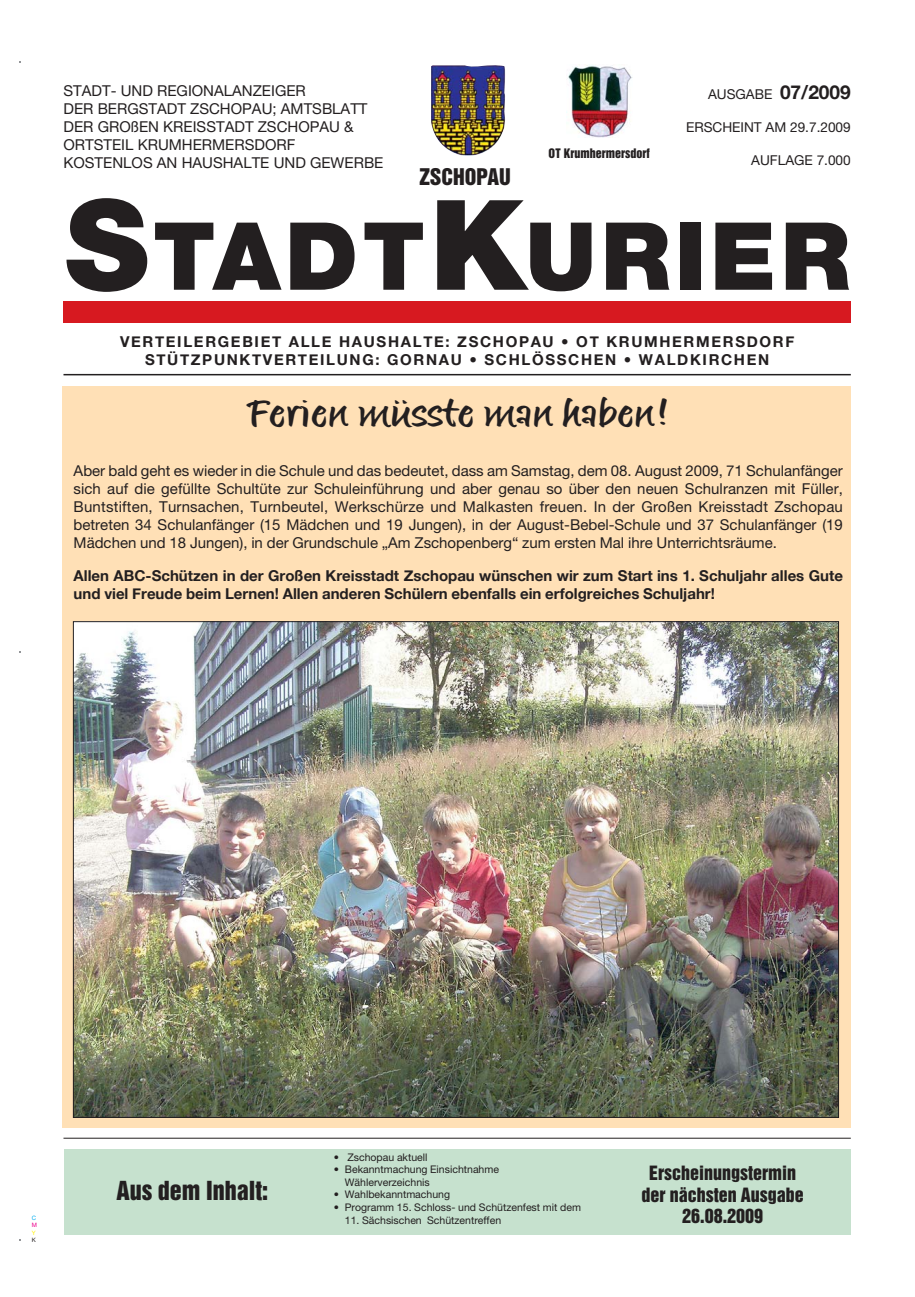
<style>
.page{position:relative;width:915px;height:1297px;background:#fff}
.page>*{position:absolute;margin:0;border:0;box-sizing:border-box;transform-origin:0 0}
.t1{font:900 93.9px "Helvetica Neue";letter-spacing:.045em;color:#231f20}
.t2{font:36px "Matthia LT";color:#231f20;scale:1.35 1}
.t3{font:24px "Helvetica Inserat";color:#231f20}
.t4{font:21px "Helvetica Inserat";color:#231f20}
.t5{font:18px/21.6px "Helvetica Inserat";color:#231f20;text-align:center}
.t6{font:15px/18px "Helvetica Neue";color:#231f20}
.t7{font:700 15px/18px "Helvetica Neue";color:#231f20}
.t8{font:700 15px/18px "Helvetica Neue";letter-spacing:.11em;color:#231f20;text-align:center}
.t9{font:13.65px "Helvetica Neue";color:#231f20}
.t10{font:12px "Helvetica Inserat";color:#231f20}
.t11{font:10.5px/12.6px "Helvetica Neue";color:#231f20}
.t12{font:6px "Helvetica Neue";color:#00adef}
.t13{font:6px "Helvetica Neue";color:#ec008c}
.t14{font:6px "Helvetica Neue";color:#fff200}
.t15{font:6px "Helvetica Neue";color:#231f20}
.s1{font-weight:700;font-size:19.05px}
.s2{font-size:125.25px}
</style>
<div class="page">
<div style="left:62px;top:386px;width:788px;height:741px;background:#ffe0b6"></div>
<div style="left:63px;top:301px;width:787px;height:22px;background:#d71920"></div>
<img style="left:431px;top:65px;width:74px;height:90px">
<img style="left:566px;top:65px;width:65px;height:72px">
<hr style="left:63px;top:374px;width:787px;height:1px;background:#231f20">
<div style="left:64px;top:1148px;width:786px;height:86px;background:#c6e1ce"></div>
<hr style="left:63px;top:1138px;width:787px;height:1px;background:#231f20">
<img style="left:75px;top:623px;width:761px;height:493px">
<p class="t9" style="left:707px;top:89px;width:144px">AUSGABE <span class="s1">07/2009</span></p>
<p class="t9" style="left:685px;top:122px;width:166px">ERSCHEINT AM 29.7.2009</p>
<p class="t9" style="left:751px;top:155px;width:101px">AUFLAGE 7.000</p>
<p class="t6" style="left:63px;top:84px;width:321px">STADT- UND REGIONALANZEIGER<br>DER BERGSTADT ZSCHOPAU; AMTSBLATT<br>DER GROßEN KREISSTADT ZSCHOPAU &amp;<br>ORTSTEIL KRUMHERMERSDORF<br>KOSTENLOS AN HAUSHALTE UND GEWERBE</p>
<h1 class="t1" style="left:65px;top:223px;width:786px"><span class="s2">S</span>TADT<span class="s2">K</span>URIER</h1>
<p class="t10" style="left:548px;top:148px;width:102px">OT Krumhermersdorf</p>
<h3 class="t4" style="left:419px;top:169px;width:93px">ZSCHOPAU</h3>
<p class="t8" style="left:120px;top:332px;width:675px">VERTEILERGEBIET ALLE HAUSHALTE: ZSCHOPAU • OT KRUMHERMERSDORF<br>STÜTZPUNKTVERTEILUNG: GORNAU • SCHLÖSSCHEN • WALDKIRCHEN</p>
<h2 class="t2" style="left:245px;top:396px;width:317px">Ferien müsste man haben!</h2>
<p class="t6" style="left:74px;top:463px;width:770px;text-align:justify">Aber bald geht es wieder in die Schule und das bedeutet, dass am Samstag, dem 08. August 2009, 71 Schulanfänger sich auf die gefüllte Schultüte zur Schuleinführung und aber genau so über den neuen Schulranzen mit Füller, Buntstiften, Turnsachen, Turnbeutel, Werkschürze und Malkasten freuen. In der Großen Kreisstadt Zschopau betreten 34 Schulanfänger (15 Mädchen und 19 Jungen), in der August-Bebel-Schule und 37 Schulanfänger (19<br>Mädchen und 18 Jungen), in der Grundschule „Am Zschopenberg“ zum ersten Mal ihre Unterrichtsräume.</p>
<p class="t7" style="left:74px;top:566px;width:770px">Allen ABC-Schützen in der Großen Kreisstadt Zschopau wünschen wir zum Start ins 1. Schuljahr alles Gute und viel Freude beim Lernen! Allen anderen Schülern ebenfalls ein erfolgreiches Schuljahr!</p>
<p class="t12" style="left:32px;top:1216px;width:6px">C</p>
<p class="t13" style="left:32px;top:1223px;width:7px">M</p>
<p class="t14" style="left:32px;top:1230px;width:5px">Y</p>
<p class="t15" style="left:32px;top:1237px;width:6px">K</p>
<h3 class="t3" style="left:116px;top:1181px;width:153px">Aus dem Inhalt:</h3>
<p class="t11" style="left:334px;top:1151px;width:95px">• Zschopau aktuell</p>
<p class="t11" style="left:345px;top:1164px;width:156px;text-indent:-11px">• Bekanntmachung Einsichtnahme<br>Wählerverzeichnis</p>
<p class="t11" style="left:334px;top:1189px;width:118px">• Wahlbekanntmachung</p>
<p class="t11" style="left:334px;top:1202px;width:248px">• Programm 15. Schloss- und Schützenfest mit dem</p>
<p class="t11" style="left:345px;top:1214px;width:158px">11. Sächsischen Schützentreffen</p>
<p class="t5" style="left:641px;top:1163px;width:164px">Erscheinungstermin der nächsten Ausgabe<br>26.08.2009</p>
</div>
